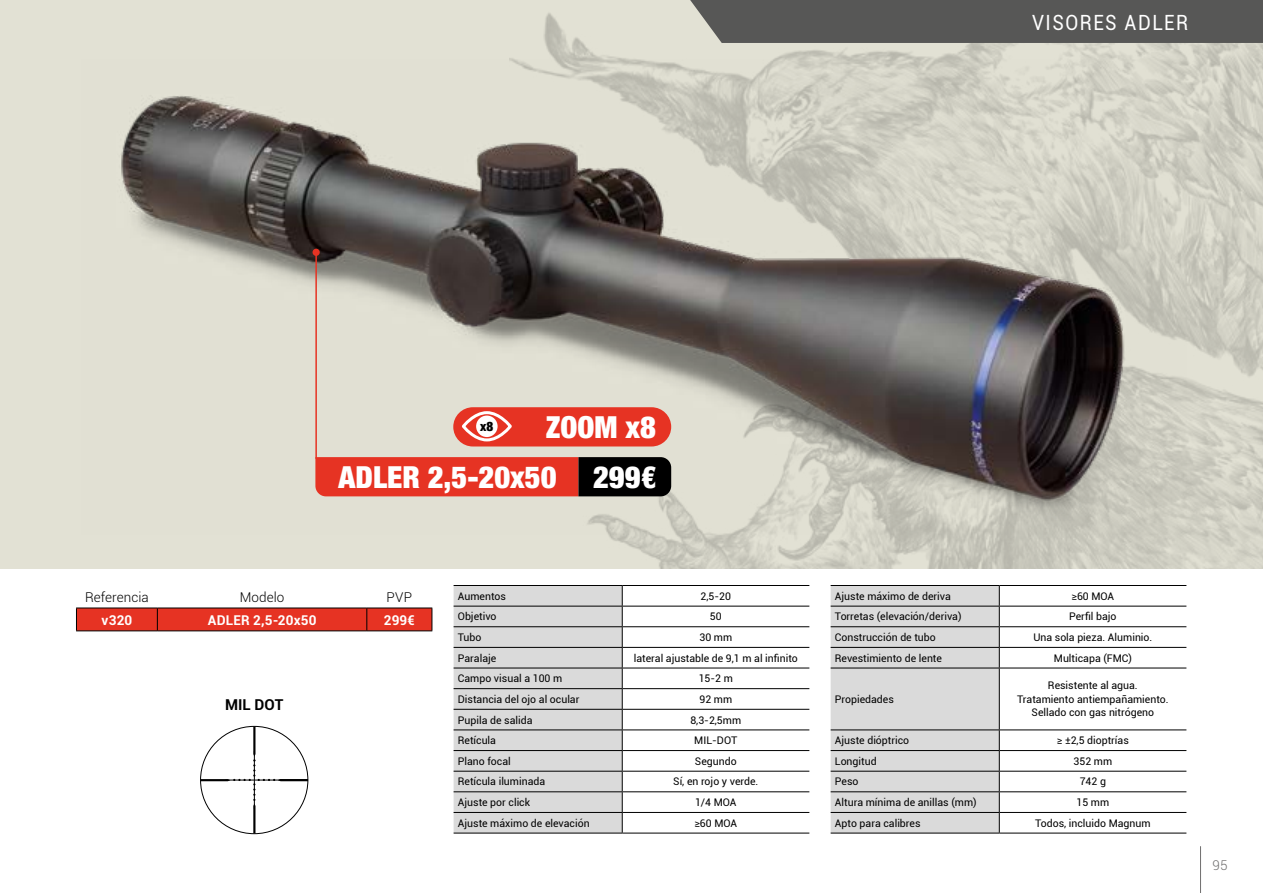
<style>
.page{position:relative;width:1263px;height:893px;background:#fff}
.page>*{position:absolute;margin:0;border:0;box-sizing:border-box;transform-origin:0 0}
.t1{font:900 condensed 30.45px "Helvetica Neue LT Std";color:#fff}
.Sección_pág__Der{font:21px "Roboto";letter-spacing:.08em;color:#fff;scale:.9 1}
.t2{font:700 15px "Roboto";color:#000}
.tabla_9-12_centrado{font:700 13.5px "Roboto";letter-spacing:.015em;color:#fff}
.tabla_9-12_centrado-2{font:300 13.5px "Roboto";letter-spacing:.005em;color:#000}
.t3{font:300 13.5px "Roboto";color:#706f6f}
.t4{font:900 condensed 13.05px "Helvetica Neue LT Std";color:#000}
.Tabla_7-9_Izq{font:10.5px "Roboto";color:#000}
.Tabla_7-9_centrado{font:10.5px "Roboto";color:#000}
</style>
<div class="page">
<div style="left:0;top:0;width:1263px;height:568px;background:#e2e1d4"></div>
<img style="left:509px;top:13px;width:754px;height:555px">
<img style="left:121px;top:60px;width:1065px;height:475px">
<div style="left:681px;top:0;width:582px;height:43px;background:#575756"></div>
<hr style="left:1200px;top:846px;width:1px;height:47px;background:#706f6f">
<svg style="left:623px;top:605px;width:186px;height:228px"></svg>
<hr style="left:622px;top:606px;width:187px;height:1px;background:#000">
<hr style="left:622px;top:668px;width:187px;height:1px;background:#000">
<hr style="left:622px;top:688px;width:187px;height:1px;background:#000">
<hr style="left:622px;top:709px;width:187px;height:1px;background:#000">
<hr style="left:622px;top:626px;width:187px;height:1px;background:#000">
<hr style="left:622px;top:647px;width:187px;height:1px;background:#000">
<hr style="left:622px;top:729px;width:187px;height:1px;background:#000">
<hr style="left:622px;top:750px;width:187px;height:1px;background:#000">
<hr style="left:622px;top:771px;width:187px;height:1px;background:#000">
<hr style="left:622px;top:791px;width:187px;height:1px;background:#000">
<hr style="left:622px;top:812px;width:187px;height:1px;background:#000">
<hr style="left:454px;top:833px;width:168px;height:1px;background:#000">
<hr style="left:622px;top:833px;width:187px;height:1px;background:#000">
<hr style="left:622px;top:585px;width:187px;height:1px;background:#000">
<svg style="left:454px;top:585px;width:169px;height:248px;background:#cdcdcd"></svg>
<svg style="left:1000px;top:605px;width:186px;height:228px"></svg>
<hr style="left:999px;top:626px;width:187px;height:1px;background:#000">
<hr style="left:999px;top:585px;width:187px;height:1px;background:#000">
<hr style="left:999px;top:606px;width:187px;height:1px;background:#000">
<hr style="left:999px;top:647px;width:187px;height:1px;background:#000">
<hr style="left:999px;top:668px;width:187px;height:1px;background:#000">
<hr style="left:999px;top:729px;width:187px;height:1px;background:#000">
<hr style="left:999px;top:750px;width:187px;height:1px;background:#000">
<hr style="left:999px;top:771px;width:187px;height:1px;background:#000">
<hr style="left:999px;top:791px;width:187px;height:1px;background:#000">
<hr style="left:999px;top:812px;width:187px;height:1px;background:#000">
<svg style="left:831px;top:585px;width:169px;height:248px;background:#cfcfcf"></svg>
<hr style="left:831px;top:833px;width:168px;height:1px;background:#000">
<hr style="left:999px;top:833px;width:187px;height:1px;background:#000">
<svg style="left:76px;top:607px;width:357px;height:24px;background:#da3526"></svg>
<hr style="left:76px;top:630px;width:81px;height:1px;background:#000">
<hr style="left:157px;top:630px;width:210px;height:1px;background:#000">
<hr style="left:367px;top:630px;width:65px;height:1px;background:#000">
<svg style="left:315px;top:457px;width:356px;height:39px;background:#aa271b"></svg>
<hr style="left:315px;top:252px;width:2px;height:207px;background:#e63323">
<div style="left:312px;top:249px;width:8px;height:7px;background:#e63323;border-radius:50%"></div>
<svg style="left:200px;top:727px;width:108px;height:106px"></svg>
<hr style="left:225px;top:780px;width:58px;height:1px;background:#000">
<hr style="left:254px;top:751px;width:1px;height:58px;background:#000">
<div style="left:453px;top:407px;width:218px;height:39px;background:#e63323;border-radius:20px"></div>
<div style="left:462px;top:411px;width:50px;height:30px;border:3px solid #fff;border-radius:50%"></div>
<div style="left:476px;top:416px;width:22px;height:21px;background:#fff;border-radius:50%"></div>
<p class="Sección_pág__Der" style="left:1032px;top:7px;width:175px">VISORES ADLER</p>
<p class="t4" style="left:480px;top:418px;width:15px">x8</p>
<p class="t1" style="left:546px;top:408px;width:111px">ZOOM x8</p>
<p class="t1" style="left:339px;top:458px;width:219px">ADLER 2,5-20x50</p>
<p class="t1" style="left:593px;top:458px;width:65px">299€</p>
<p class="tabla_9-12_centrado-2" style="left:85px;top:587px;width:65px">Referencia</p>
<p class="tabla_9-12_centrado-2" style="left:240px;top:587px;width:46px">Modelo</p>
<p class="tabla_9-12_centrado-2" style="left:387px;top:587px;width:27px">PVP</p>
<p class="tabla_9-12_centrado" style="left:102px;top:610px;width:32px">v320</p>
<p class="tabla_9-12_centrado" style="left:208px;top:610px;width:110px">ADLER 2,5-20x50</p>
<p class="tabla_9-12_centrado" style="left:384px;top:610px;width:33px">299€</p>
<p class="t2" style="left:225px;top:694px;width:60px">MIL DOT</p>
<p class="Tabla_7-9_Izq" style="left:458px;top:589px;width:50px">Aumentos</p>
<p class="Tabla_7-9_centrado" style="left:701px;top:589px;width:32px">2,5-20</p>
<p class="Tabla_7-9_Izq" style="left:458px;top:609px;width:40px">Objetivo</p>
<p class="Tabla_7-9_centrado" style="left:710px;top:609px;width:13px">50</p>
<p class="Tabla_7-9_Izq" style="left:458px;top:630px;width:25px">Tubo</p>
<p class="Tabla_7-9_centrado" style="left:699px;top:630px;width:34px">30 mm</p>
<p class="Tabla_7-9_Izq" style="left:458px;top:650px;width:40px">Paralaje</p>
<p class="Tabla_7-9_centrado" style="left:634px;top:650px;width:166px">lateral ajustable de 9,1 m al infinito</p>
<p class="Tabla_7-9_Izq" style="left:458px;top:671px;width:106px">Campo visual a 100 m</p>
<p class="Tabla_7-9_centrado" style="left:699px;top:671px;width:36px">15-2 m</p>
<p class="Tabla_7-9_Izq" style="left:458px;top:692px;width:123px">Distancia del ojo al ocular</p>
<p class="Tabla_7-9_centrado" style="left:699px;top:692px;width:34px">92 mm</p>
<p class="Tabla_7-9_Izq" style="left:458px;top:712px;width:76px">Pupila de salida</p>
<p class="Tabla_7-9_centrado" style="left:690px;top:712px;width:52px">8,3-2,5mm</p>
<p class="Tabla_7-9_Izq" style="left:458px;top:733px;width:40px">Retícula</p>
<p class="Tabla_7-9_centrado" style="left:694px;top:733px;width:45px">MIL-DOT</p>
<p class="Tabla_7-9_Izq" style="left:458px;top:754px;width:54px">Plano focal</p>
<p class="Tabla_7-9_centrado" style="left:695px;top:754px;width:43px">Segundo</p>
<p class="Tabla_7-9_Izq" style="left:458px;top:774px;width:89px">Retícula iluminada</p>
<p class="Tabla_7-9_centrado" style="left:673px;top:774px;width:87px">Sí, en rojo y verde.</p>
<p class="Tabla_7-9_Izq" style="left:458px;top:795px;width:74px">Ajuste por click</p>
<p class="Tabla_7-9_centrado" style="left:695px;top:795px;width:43px">1/4 MOA</p>
<p class="Tabla_7-9_Izq" style="left:458px;top:816px;width:133px">Ajuste máximo de elevación</p>
<p class="Tabla_7-9_centrado" style="left:694px;top:816px;width:44px">≥60 MOA</p>
<p class="Tabla_7-9_Izq" style="left:835px;top:589px;width:117px">Ajuste máximo de deriva</p>
<p class="Tabla_7-9_centrado" style="left:1071px;top:589px;width:44px">≥60 MOA</p>
<p class="Tabla_7-9_Izq" style="left:835px;top:609px;width:128px">Torretas (elevación/deriva)</p>
<p class="Tabla_7-9_centrado" style="left:1069px;top:609px;width:49px">Perfil bajo</p>
<p class="Tabla_7-9_Izq" style="left:835px;top:630px;width:102px">Construcción de tubo</p>
<p class="Tabla_7-9_centrado" style="left:1033px;top:630px;width:120px">Una sola pieza. Aluminio.</p>
<p class="Tabla_7-9_Izq" style="left:835px;top:650px;width:109px">Revestimiento de lente</p>
<p class="Tabla_7-9_centrado" style="left:1054px;top:650px;width:79px">Multicapa (FMC)</p>
<p class="Tabla_7-9_Izq" style="left:835px;top:692px;width:61px">Propiedades</p>
<p class="Tabla_7-9_centrado" style="left:1048px;top:678px;width:91px">Resistente al agua.</p>
<p class="Tabla_7-9_centrado" style="left:1017px;top:692px;width:153px">Tratamiento antiempañamiento.</p>
<p class="Tabla_7-9_centrado" style="left:1031px;top:705px;width:124px">Sellado con gas nitrógeno</p>
<p class="Tabla_7-9_Izq" style="left:835px;top:733px;width:76px">Ajuste dióptrico</p>
<p class="Tabla_7-9_centrado" style="left:1057px;top:733px;width:73px">≥ ±2,5 dioptrías</p>
<p class="Tabla_7-9_Izq" style="left:835px;top:754px;width:43px">Longitud</p>
<p class="Tabla_7-9_centrado" style="left:1073px;top:754px;width:40px">352 mm</p>
<p class="Tabla_7-9_Izq" style="left:835px;top:774px;width:25px">Peso</p>
<p class="Tabla_7-9_centrado" style="left:1080px;top:774px;width:28px">742 g</p>
<p class="Tabla_7-9_Izq" style="left:835px;top:795px;width:143px">Altura mínima de anillas (mm)</p>
<p class="Tabla_7-9_centrado" style="left:1076px;top:795px;width:34px">15 mm</p>
<p class="Tabla_7-9_Izq" style="left:835px;top:816px;width:87px">Apto para calibres</p>
<p class="Tabla_7-9_centrado" style="left:1035px;top:816px;width:117px">Todos, incluido Magnum</p>
<p class="t3" style="left:1212px;top:856px;width:16px">95</p>
</div>
